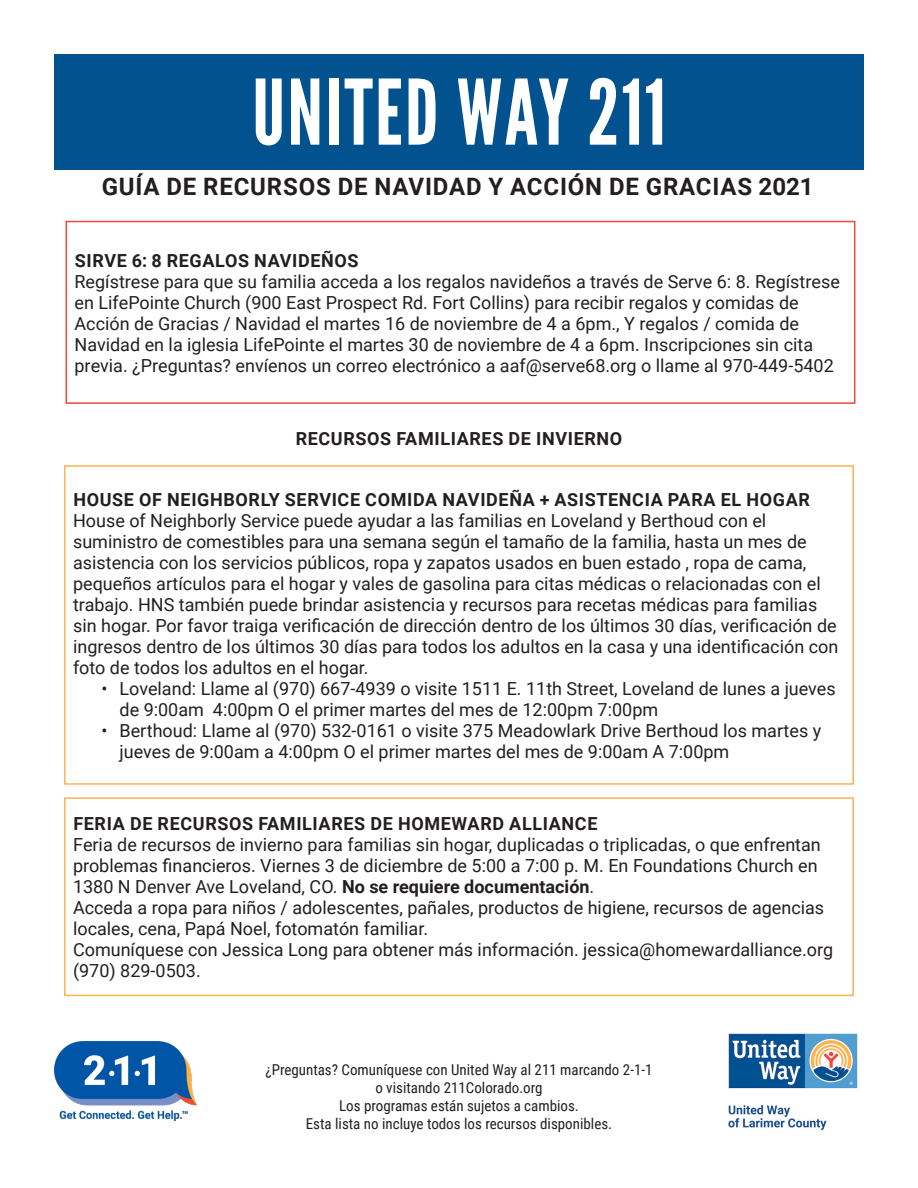
<style>
.page{position:relative;width:918px;height:1188px;background:#fff}
.page>*{position:absolute;margin:0;border:0;box-sizing:border-box;transform-origin:0 0}
.t1{font:90px "League Gothic";letter-spacing:.025em;color:#fff}
.t2{font:700 24px "Roboto";letter-spacing:.035em;color:#231f20}
.t3{font:18px/21px "Roboto";color:#231f20}
.t4{font:700 18px "Roboto";letter-spacing:.035em;color:#231f20}
.t5{font:15px "Roboto Condensed";color:#231f20}
.s1{font-weight:700}
</style>
<div class="page">
<div style="left:54px;top:54px;width:810px;height:115px;background:#035290"></div>
<img style="left:54px;top:1042px;width:142px;height:78px">
<img style="left:728px;top:1033px;width:130px;height:97px">
<div style="left:64px;top:465px;width:790px;height:320px;border:2px solid #fbb254"></div>
<div style="left:64px;top:797px;width:790px;height:199px;border:2px solid #fbb254"></div>
<div style="left:66px;top:221px;width:789px;height:183px;border:2px solid #ef473f"></div>
<p class="t1" style="left:252px;top:59px;width:415px">UNITED WAY 211</p>
<p class="t2" style="left:102px;top:170px;width:714px">GUÍA DE RECURSOS DE NAVIDAD Y ACCIÓN DE GRACIAS 2021</p>
<p class="t4" style="left:75px;top:248px;width:285px">SIRVE 6: 8 REGALOS NAVIDEÑOS</p>
<p class="t3" style="left:75px;top:270px;width:767px">Regístrese para que su familia acceda a los regalos navideños a través de Serve 6: 8. Regístrese en LifePointe Church (900 East Prospect Rd. Fort Collins) para recibir regalos y comidas de</p>
<p class="t3" style="left:75px;top:312px;width:726px">Acción de Gracias / Navidad el martes 16 de noviembre de 4 a 6pm., Y regalos / comida de</p>
<p class="t3" style="left:75px;top:333px;width:761px">Navidad en la iglesia LifePointe el martes 30 de noviembre de 4 a 6pm. Inscripciones sin cita previa. ¿Preguntas? envíenos un correo electrónico a aaf@serve68.org o llame al 970-449-5402</p>
<p class="t4" style="left:296px;top:426px;width:328px">RECURSOS FAMILIARES DE INVIERNO</p>
<p class="t4" style="left:73px;top:487px;width:738px">HOUSE OF NEIGHBORLY SERVICE COMIDA NAVIDEÑA + ASISTENCIA PARA EL HOGAR</p>
<p class="t3" style="left:73px;top:509px;width:695px">House of Neighborly Service puede ayudar a las familias en Loveland y Berthoud con el</p>
<p class="t3" style="left:73px;top:530px;width:767px">suministro de comestibles para una semana según el tamaño de la familia, hasta un mes de asistencia con los servicios públicos, ropa y zapatos usados en buen estado , ropa de cama, pequeños artículos para el hogar y vales de gasolina para citas médicas o relacionadas con el trabajo. HNS también puede brindar asistencia y recursos para recetas médicas para familias sin hogar. Por favor traiga verificación de dirección dentro de los últimos 30 días, verificación de ingresos dentro de los últimos 30 días para todos los adultos en la casa y una identificación con foto de todos los adultos en el hogar.</p>
<p class="t3" style="left:120px;top:677px;width:718px;text-indent:-18px">• Loveland: Llame al (970) 667-4939 o visite 1511 E. 11th Street, Loveland de lunes a jueves de 9:00am 4:00pm O el primer martes del mes de 12:00pm 7:00pm</p>
<p class="t3" style="left:120px;top:719px;width:703px;text-indent:-18px">• Berthoud: Llame al (970) 532-0161 o visite 375 Meadowlark Drive Berthoud los martes y jueves de 9:00am a 4:00pm O el primer martes del mes de 9:00am A 7:00pm</p>
<p class="t4" style="left:73px;top:811px;width:526px">FERIA DE RECURSOS FAMILIARES DE HOMEWARD ALLIANCE</p>
<p class="t3" style="left:73px;top:833px;width:749px">Feria de recursos de invierno para familias sin hogar, duplicadas o triplicadas, o que enfrentan problemas financieros. Viernes 3 de diciembre de 5:00 a 7:00 p. M. En Foundations Church en<br>1380 N Denver Ave Loveland, CO. <span class="s1">No se requiere documentación</span>.</p>
<p class="t3" style="left:73px;top:896px;width:753px">Acceda a ropa para niños / adolescentes, pañales, productos de higiene, recursos de agencias locales, cena, Papá Noel, fotomatón familiar.</p>
<p class="t3" style="left:73px;top:938px;width:762px">Comuníquese con Jessica Long para obtener más información. jessica@homewardalliance.org (970) 829-0503.</p>
<p class="t5" style="left:265px;top:1059px;width:389px">¿Preguntas? Comuníquese con United Way al 211 marcando 2-1-1</p>
<p class="t5" style="left:375px;top:1077px;width:169px">o visitando 211Colorado.org</p>
<p class="t5" style="left:339px;top:1095px;width:241px">Los programas están sujetos a cambios.</p>
<p class="t5" style="left:306px;top:1113px;width:308px">Esta lista no incluye todos los recursos disponibles.</p>
</div>
